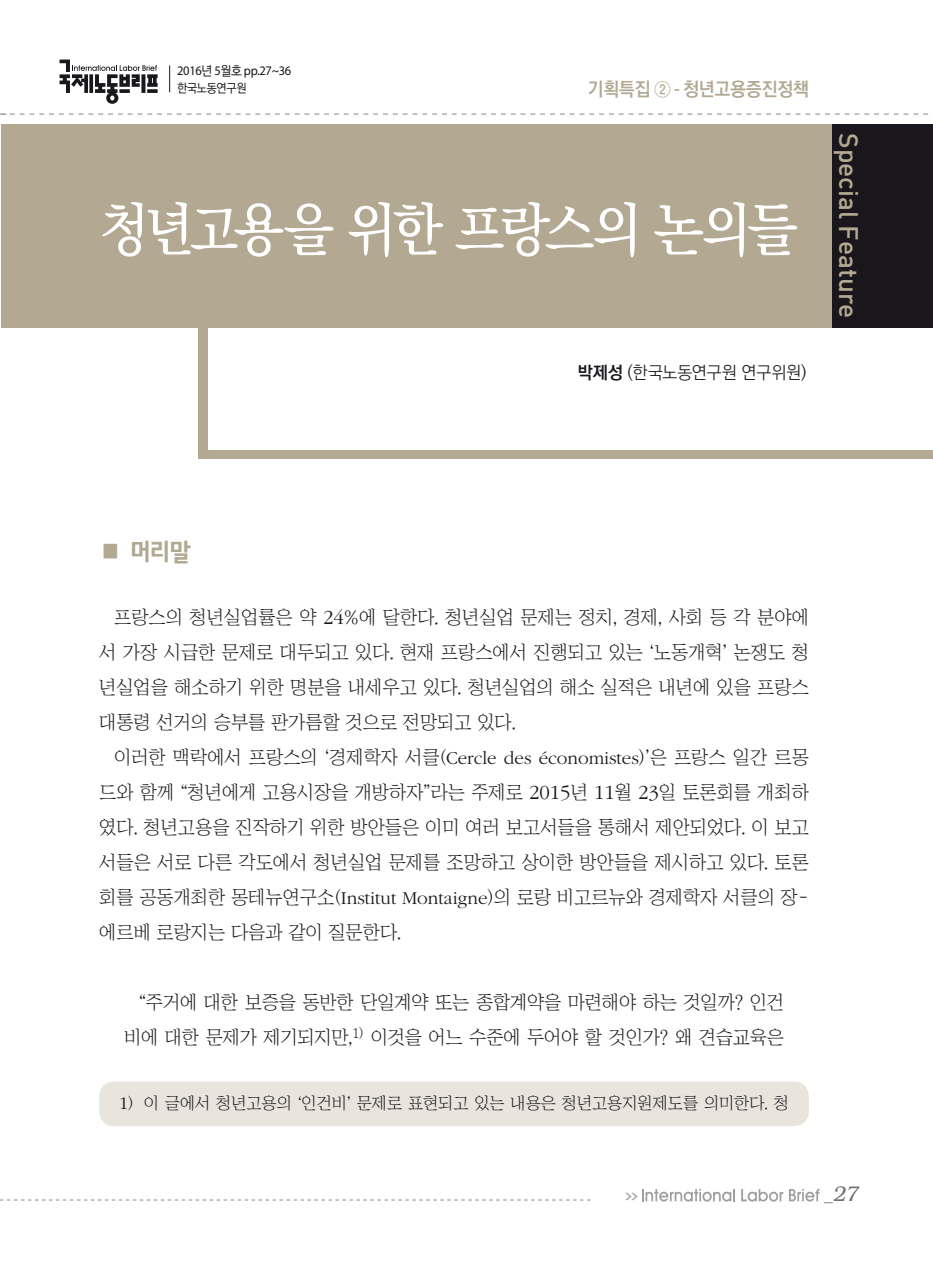
<style>
.page{position:relative;width:933px;height:1275px;background:#fff}
.page>*{position:absolute;margin:0;border:0;box-sizing:border-box;transform-origin:0 0}
.t1{font:500 57.75px "Ko Pub Batang";letter-spacing:-.075em;color:#fff;scale:.92 1}
.t2{font:26.25px "Dinmed";color:#b3a891}
.t3{font:24.5px "KBI Zfor SM Esgo H";color:#b3a891}
.t4{font:italic 300 21px "Bookman";color:#707173}
.t5{font:18.9px/35px "Chosunilbo NM";color:#1a171c;text-align:justify}
.t6{font:700 18.9px "Ko Pub Dotum";color:#b3a891;scale:.95 1}
.t7{font:300 17.5px "Ko Pub Dotum";letter-spacing:-.01em;color:#1a171c}
.t8{font:16.62px "Chosunilbo NM";color:#1a171c}
.t9{font:13.12px "Myriad Pro";letter-spacing:-.025em;color:#1a171c;scale:.95 1}
.t10{font:500 12.25px "Ko Pub Dotum";letter-spacing:-.025em;color:#1a171c;scale:.95 1}
.t11{font:700 7.88px "Ko Pub Dotum";color:#9d9ea0;scale:2 1}
.s1{font-family:"Ko Pub Dotum";font-weight:500}
.s2{font-family:"Myriad Pro";font-weight:600}
.s3{font-weight:700}
.s4{font-family:"ITC Garamond Std";font-weight:300;font-size:20.82px}
.s5{font-family:"ITC Garamond Std";font-weight:300}
.s6{font-family:"ITC Garamond Std";font-weight:300;font-size:18.38px}
.s7{font-family:"Helvetica";font-weight:400;font-style:normal;font-size:17.5px}
</style>
<div class="page">
<div style="left:198px;top:315px;width:735px;height:144px;background:#b3a891"></div>
<div style="left:208px;top:307px;width:725px;height:143px;background:#fff"></div>
<div style="left:1px;top:124px;width:932px;height:203px;background:#b3a891"></div>
<div style="left:832px;top:124px;width:101px;height:203px;background:#1a171c"></div>
<svg style="left:169px;top:65px;width:1px;height:27px"></svg>
<svg style="left:0;top:113px;width:929px;height:2px"></svg>
<svg style="left:60px;top:60px;width:98px;height:44px"></svg>
<svg style="left:642px;top:1189px;width:93px;height:13px"></svg>
<svg style="left:741px;top:1189px;width:42px;height:13px"></svg>
<svg style="left:789px;top:1189px;width:30px;height:12px"></svg>
<svg style="left:0;top:1199px;width:590px;height:1px"></svg>
<div style="left:99px;top:1081px;width:710px;height:45px;background:#e9e5dd;border-radius:15px"></div>
<p class="t9" style="left:177px;top:62px;width:122px">2016<span class="s1">년</span> 5<span class="s1">월호</span> pp.27~36</p>
<p class="t10" style="left:177px;top:82px;width:74px">한국노동연구원</p>
<p class="t6" style="left:588px;top:80px;width:234px">기획특집 ② <span class="s2">-</span> 청년고용증진정책</p>
<h1 class="t1" style="left:99px;top:201px;width:760px">청년고용을 위한 프랑스의 논의들</h1>
<p class="t7" style="left:578px;top:363px;width:230px"><span class="s3">박제성</span> (한국노동연구원 연구위원)</p>
<h2 class="t2" style="left:865px;top:133px;width:187px;rotate:90deg">Special Feature</h2>
<p class="t3" style="left:99px;top:537px;width:93px">■ 머리말</p>
<p class="t5" style="left:99px;top:599px;width:711px;text-indent:15px">프랑스의 청년실업률은 약 <span class="s4">24</span>%에 달한다. 청년실업 문제는 정치, 경제, 사회 등 각 분야에 서 가장 시급한 문제로 대두되고 있다. 현재 프랑스에서 진행되고 있는 ‘노동개혁’ 논쟁도 청 년실업을 해소하기 위한 명분을 내세우고 있다. 청년실업의 해소 실적은 내년에 있을 프랑스 대통령 선거의 승부를 판가름할 것으로 전망되고 있다.</p>
<p class="t5" style="left:99px;top:739px;width:711px;text-indent:15px">이러한 맥락에서 프랑스의 ‘경제학자 서클(<span class="s5">Cercle des économistes</span>)’은 프랑스 일간 르몽 드와 함께 “청년에게 고용시장을 개방하자”라는 주제로 <span class="s4">2015</span>년 <span class="s4">11</span>월 <span class="s4">23</span>일 토론회를 개최하 였다. 청년고용을 진작하기 위한 방안들은 이미 여러 보고서들을 통해서 제안되었다. 이 보고 서들은 서로 다른 각도에서 청년실업 문제를 조망하고 상이한 방안들을 제시하고 있다. 토론 회를 공동개최한 몽테뉴연구소(<span class="s5">Institut Montaigne</span>)의 로랑 비고르뉴와 경제학자 서클의 장-에르베 로랑지는 다음과 같이 질문한다.</p>
<p class="t5" style="left:124px;top:984px;width:661px;text-align:right">“주거에 대한 보증을 동반한 단일계약 또는 종합계약을 마련해야 하는 것일까? 인건 비에 대한 문제가 제기되지만,<sup>1)</sup> 이것을 어느 수준에 두어야 할 것인가? 왜 견습교육은</p>
<p class="t8" style="left:119px;top:1095px;width:671px"><span class="s6">1</span>) 이 글에서 청년고용의 ‘인건비’ 문제로 표현되고 있는 내용은 청년고용지원제도를 의미한다. 청</p>
<p class="t11" style="left:625px;top:1192px;width:8px">&gt;&gt;</p>
<p class="t4" style="left:824px;top:1182px;width:36px"><span class="s7">_</span>27</p>
</div>
